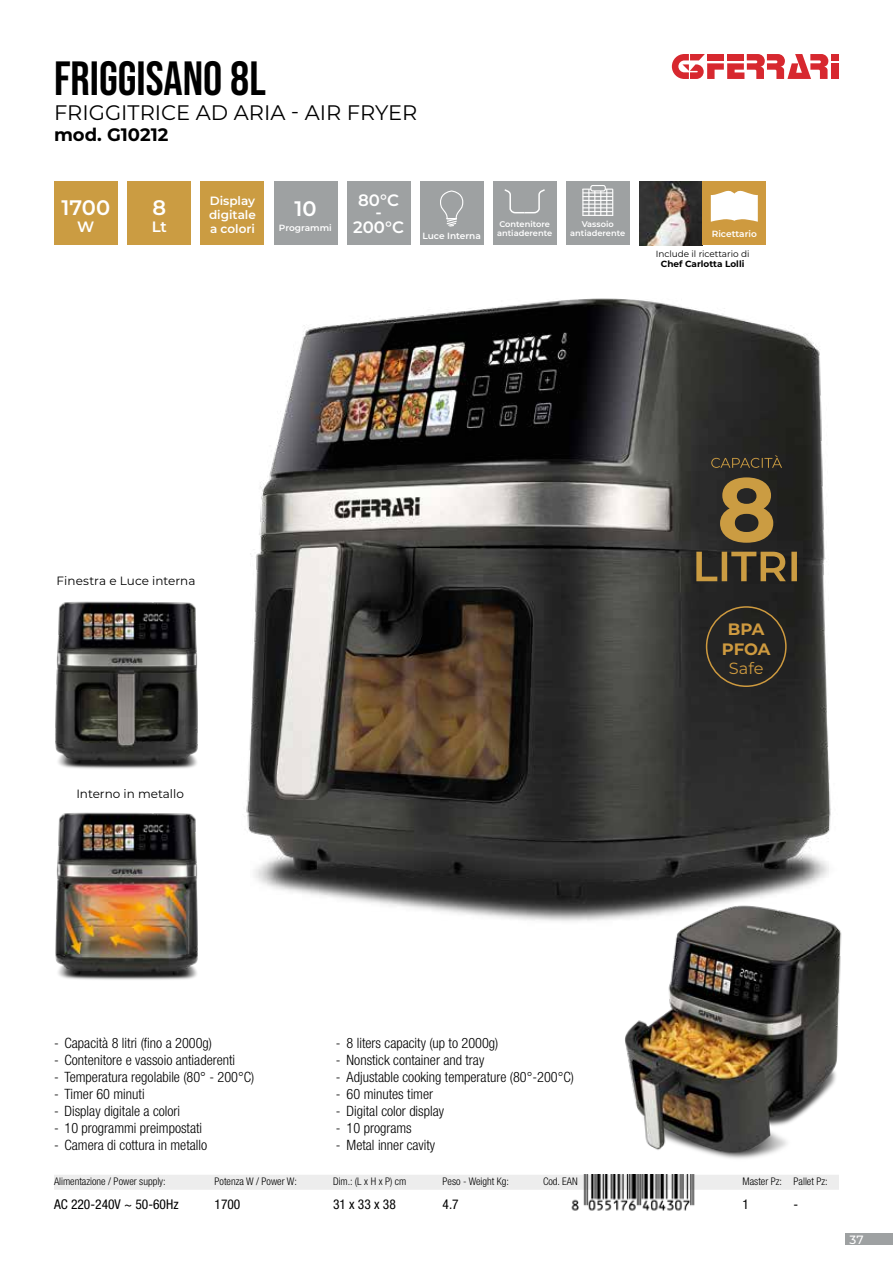
<style>
.page{position:relative;width:893px;height:1263px;background:#fff}
.page>*{position:absolute;margin:0;border:0;box-sizing:border-box;transform-origin:0 0}
.t1{font:700 90.15px "Montserrat";color:#cb9c42}
.t2{font:48px "Bebas Neue";color:#000}
.t3{font:21px "Montserrat";color:#000}
.t4{font:600 21px "Montserrat";color:#fff}
.t5{font:700 18px "Montserrat";color:#000}
.t6{font:600 16.5px/12px "Montserrat";color:#fff;text-align:center}
.t7{font:700 16.5px/19.5px "Montserrat";letter-spacing:-.01em;color:#ce9a3f;text-align:center}
.t8{font:16.2px "Montserrat";color:#ce9a3f}
.t9{font:600 15px "Montserrat";color:#fff}
.t10{font:300 condensed 14.25px "Helvetica Neue LT Std";color:#000}
.t11{font:condensed 13.5px "Helvetica Neue LT Std";color:#000}
.t12{font:12px "Montserrat";color:#000}
.t13{font:600 12px/14.4px "Montserrat";color:#fff;text-align:justify}
.t14{font:500 12px "Montserrat";color:#fff}
.t15{font:300 condensed 10.5px "Helvetica Neue LT Std";color:#000}
.t16{font:600 9px "Montserrat";color:#fff}
.t17{font:8.85px "Montserrat";color:#000}
.t18{font:700 8.85px "Montserrat";color:#000}
.t19{font:600 8.25px/9px "Montserrat";color:#fff}
</style>
<div class="page">
<div style="left:845px;top:1233px;width:48px;height:12px;background:#9ea1a2"></div>
<div style="left:831px;top:63px;width:8px;height:16px;background:#d7282f"></div>
<div style="left:831px;top:54px;width:8px;height:6px;background:#d7282f"></div>
<svg style="left:672px;top:54px;width:156px;height:25px"></svg>
<img style="left:246px;top:230px;width:585px;height:691px">
<div style="left:54px;top:1175px;width:785px;height:15px;background:#ededed"></div>
<div style="left:274px;top:182px;width:63px;height:63px;background:#9ea1a2"></div>
<div style="left:201px;top:182px;width:63px;height:63px;background:#cb9c42"></div>
<div style="left:54px;top:182px;width:64px;height:63px;background:#cb9c42"></div>
<div style="left:128px;top:182px;width:63px;height:63px;background:#cb9c42"></div>
<div style="left:420px;top:182px;width:63px;height:63px;background:#9ea1a2"></div>
<svg style="left:440px;top:191px;width:24px;height:36px"></svg>
<div style="left:347px;top:182px;width:63px;height:63px;background:#9ea1a2"></div>
<div style="left:493px;top:182px;width:63px;height:63px;background:#9ea1a2"></div>
<svg style="left:504px;top:189px;width:41px;height:25px"></svg>
<img style="left:639px;top:182px;width:64px;height:63px">
<div style="left:703px;top:182px;width:63px;height:63px;background:#ce9a3f"></div>
<svg style="left:711px;top:190px;width:47px;height:32px;background:#f7efe1"></svg>
<svg style="left:711px;top:455px;width:71px;height:13px"></svg>
<svg style="left:696px;top:552px;width:101px;height:29px;background:#66532e"></svg>
<div style="left:706px;top:606px;width:81px;height:81px;border:2px solid #ce9a3f;border-radius:50%"></div>
<img style="left:571px;top:1174px;width:124px;height:37px">
<img style="left:55px;top:812px;width:143px;height:168px">
<img style="left:55px;top:601px;width:143px;height:168px">
<img style="left:584px;top:875px;width:258px;height:284px">
<div style="left:566px;top:182px;width:63px;height:63px;background:#9ea1a2"></div>
<hr style="left:583px;top:215px;width:30px;height:1px;background:#fff">
<div style="left:590px;top:185px;width:16px;height:6px;border:1px solid #fff;border-radius:2px"></div>
<svg style="left:582px;top:189px;width:31px;height:26px"></svg>
<h2 class="t2" style="left:54px;top:51px;width:213px">FRIGGISANO 8L</h2>
<h3 class="t3" style="left:54px;top:98px;width:365px">FRIGGITRICE AD ARIA - AIR FRYER</h3>
<p class="t5" style="left:54px;top:122px;width:116px">mod. G10212</p>
<h3 class="t4" style="left:62px;top:193px;width:50px">1700</h3>
<p class="t9" style="left:77px;top:216px;width:19px">W</p>
<h3 class="t4" style="left:152px;top:193px;width:15px">8</h3>
<p class="t9" style="left:152px;top:216px;width:17px">Lt</p>
<p class="t13" style="left:209px;top:193px;width:48px">Display digitale a colori</p>
<h3 class="t4" style="left:294px;top:194px;width:24px">10</h3>
<p class="t16" style="left:279px;top:221px;width:54px">Programmi</p>
<p class="t6" style="left:358px;top:193px;width:42px">80°C -</p>
<p class="t6" style="left:353px;top:220px;width:52px">200°C</p>
<p class="t19" style="left:497px;top:219px;width:57px">Contenitore antiaderente</p>
<p class="t16" style="left:422px;top:229px;width:60px">Luce Interna</p>
<p class="t19" style="left:570px;top:219px;width:57px;text-align:center">Vassoio antiaderente</p>
<p class="t16" style="left:712px;top:227px;width:47px">Ricettario</p>
<p class="t17" style="left:656px;top:248px;width:95px">Include il ricettario di</p>
<p class="t18" style="left:661px;top:258px;width:85px">Chef Carlotta Lolli</p>
<p class="t12" style="left:57px;top:572px;width:140px">Finestra e Luce interna</p>
<p class="t12" style="left:76px;top:785px;width:109px">Interno in metallo</p>
<h1 class="t1" style="left:717px;top:445px;width:61px">8</h1>
<p class="t7" style="left:722px;top:619px;width:50px">BPA<br>PFOA</p>
<p class="t8" style="left:729px;top:657px;width:36px">Safe</p>
<p class="t10" style="left:54px;top:1034px;width:160px">- Capacità 8 litri (fino a 2000g)</p>
<p class="t10" style="left:54px;top:1051px;width:183px">- Contenitore e vassoio antiaderenti</p>
<p class="t10" style="left:54px;top:1069px;width:202px">- Temperatura regolabile (80° - 200°C)</p>
<p class="t10" style="left:54px;top:1086px;width:92px">- Timer 60 minuti</p>
<p class="t10" style="left:54px;top:1103px;width:128px">- Display digitale a colori</p>
<p class="t10" style="left:54px;top:1120px;width:150px">- 10 programmi preimpostati</p>
<p class="t10" style="left:54px;top:1137px;width:155px">- Camera di cottura in metallo</p>
<p class="t10" style="left:336px;top:1034px;width:164px">- 8 liters capacity (up to 2000g)</p>
<p class="t10" style="left:336px;top:1051px;width:150px">- Nonstick container and tray</p>
<p class="t10" style="left:336px;top:1069px;width:239px">- Adjustable cooking temperature (80°-200°C)</p>
<p class="t10" style="left:336px;top:1086px;width:99px">- 60 minutes timer</p>
<p class="t10" style="left:336px;top:1103px;width:110px">- Digital color display</p>
<p class="t10" style="left:336px;top:1120px;width:77px">- 10 programs</p>
<p class="t10" style="left:336px;top:1137px;width:101px">- Metal inner cavity</p>
<p class="t15" style="left:54px;top:1176px;width:113px">Alimentazione / Power supply:</p>
<p class="t15" style="left:215px;top:1176px;width:84px">Potenza W / Power W:</p>
<p class="t15" style="left:333px;top:1176px;width:75px">Dim.: (L x H x P) cm</p>
<p class="t15" style="left:443px;top:1176px;width:68px">Peso - Weight Kg:</p>
<p class="t15" style="left:543px;top:1176px;width:36px">Cod. EAN</p>
<p class="t15" style="left:743px;top:1176px;width:87px">Master Pz: Pallet Pz:</p>
<p class="t11" style="left:54px;top:1196px;width:126px">AC 220-240V ~ 50-60Hz</p>
<p class="t11" style="left:215px;top:1196px;width:27px">1700</p>
<p class="t11" style="left:333px;top:1196px;width:64px">31 x 33 x 38</p>
<p class="t11" style="left:443px;top:1196px;width:18px">4.7</p>
<p class="t11" style="left:742px;top:1196px;width:8px">1</p>
<p class="t11" style="left:794px;top:1196px;width:6px">-</p>
<p class="t14" style="left:850px;top:1231px;width:15px">37</p>
</div>
